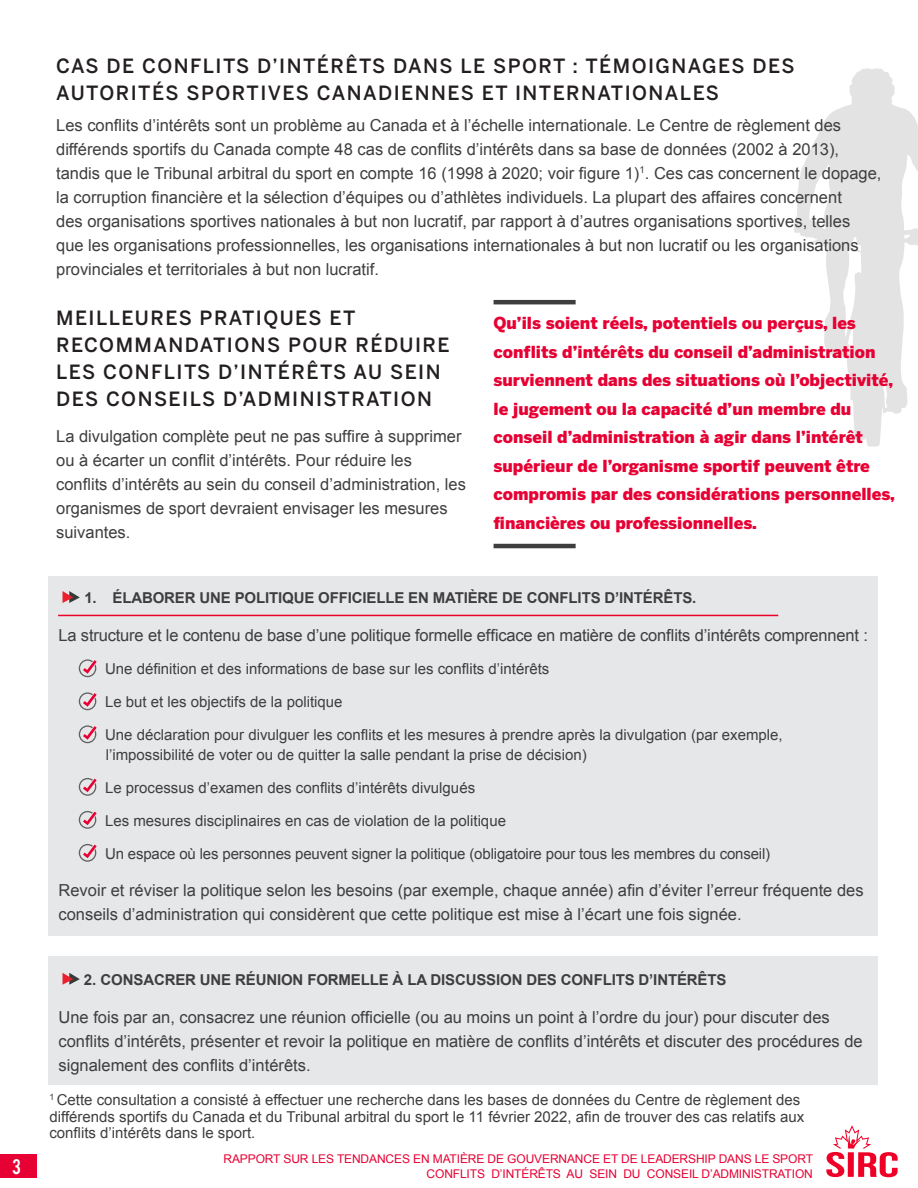
<style>
.page{position:relative;width:918px;height:1188px;background:#fff}
.page>*{position:absolute;margin:0;border:0;box-sizing:border-box;transform-origin:0 0}
.t1{font:500 19.5px/27px "Benton Sans";letter-spacing:.075em;color:#231f20}
.t2{font:16.5px/24px "Arial";color:#3e3e3f}
.t3{font:900 16.5px/28.5px "Benton Sans";color:#e70033}
.t4{font:16.5px "Bebas";color:#fff}
.t5{font:15px/16.5px "Arial";color:#3e3e3f}
.t6{font:700 15px "Arial";letter-spacing:-.01em;color:#3e3e3f}
.t7{font:12px/15px "Arial";letter-spacing:-.01em;color:#e70033;text-align:right}
</style>
<div class="page">
<div style="left:0;top:1155px;width:38px;height:23px;background:#e70033"></div>
<svg style="left:826px;top:1125px;width:72px;height:52px"></svg>
<svg style="left:794px;top:68px;width:124px;height:379px;fill:#e3e3e3"></svg>
<div style="left:48px;top:956px;width:830px;height:129px;background:#e6e7e9"></div>
<div style="left:48px;top:576px;width:830px;height:359px;background:#e6e7e9"></div>
<svg style="left:63px;top:591px;width:17px;height:12px"></svg>
<svg style="left:79px;top:659px;width:18px;height:18px"></svg>
<svg style="left:79px;top:692px;width:18px;height:18px"></svg>
<svg style="left:79px;top:725px;width:18px;height:18px"></svg>
<svg style="left:79px;top:778px;width:18px;height:18px"></svg>
<svg style="left:79px;top:811px;width:18px;height:18px"></svg>
<svg style="left:79px;top:844px;width:18px;height:18px"></svg>
<hr style="left:58px;top:615px;width:720px;height:1px;background:#ef0027">
<hr style="left:494px;top:300px;width:82px;height:4px;background:#3e3e3f">
<hr style="left:494px;top:544px;width:82px;height:4px;background:#3e3e3f">
<svg style="left:63px;top:973px;width:17px;height:12px"></svg>
<h1 class="t1" style="left:56px;top:52px;width:740px">CAS DE CONFLITS D’INTÉRÊTS DANS LE SPORT : TÉMOIGNAGES DES<br>AUTORITÉS SPORTIVES CANADIENNES ET INTERNATIONALES</h1>
<p class="t2" style="left:56px;top:113px;width:827px">Les conflits d’intérêts sont un problème au Canada et à l’échelle internationale. Le Centre de règlement des différends sportifs du Canada compte 48 cas de conflits d’intérêts dans sa base de données (2002 à 2013), tandis que le Tribunal arbitral du sport en compte 16 (1998 à 2020; voir figure 1)<sup>1</sup>. Ces cas concernent le dopage, la corruption financière et la sélection d’équipes ou d’athlètes individuels. La plupart des affaires concernent<br>des organisations sportives nationales à but non lucratif, par rapport à d’autres organisations sportives, telles que les organisations professionnelles, les organisations internationales à but non lucratif ou les organisations provinciales et territoriales à but non lucratif.</p>
<p class="t3" style="left:494px;top:309px;width:403px">Qu’ils soient réels, potentiels ou perçus, les conflits d’intérêts du conseil d’administration surviennent dans des situations où l’objectivité, le jugement ou la capacité d’un membre du conseil d’administration à agir dans l’intérêt supérieur de l’organisme sportif peuvent être compromis par des considérations personnelles, financières ou professionnelles.</p>
<h1 class="t1" style="left:56px;top:304px;width:395px">MEILLEURES PRATIQUES ET<br>RECOMMANDATIONS POUR RÉDUIRE<br>LES CONFLITS D’INTÉRÊTS AU SEIN<br>DES CONSEILS D’ADMINISTRATION</h1>
<p class="t2" style="left:56px;top:425px;width:411px">La divulgation complète peut ne pas suffire à supprimer ou à écarter un conflit d’intérêts. Pour réduire les conflits d’intérêts au sein du conseil d’administration, les organismes de sport devraient envisager les mesures suivantes.</p>
<p class="t6" style="left:84px;top:588px;width:614px">1. ÉLABORER UNE POLITIQUE OFFICIELLE EN MATIÈRE DE CONFLITS D’INTÉRÊTS.</p>
<p class="t2" style="left:58px;top:624px;width:811px">La structure et le contenu de base d’une politique formelle efficace en matière de conflits d’intérêts comprennent :</p>
<p class="t5" style="left:105px;top:661px;width:446px">Une définition et des informations de base sur les conflits d’intérêts</p>
<p class="t5" style="left:105px;top:694px;width:239px">Le but et les objectifs de la politique</p>
<p class="t5" style="left:105px;top:725px;width:679px;line-height:19.5px">Une déclaration pour divulguer les conflits et les mesures à prendre après la divulgation (par exemple, l’impossibilité de voter ou de quitter la salle pendant la prise de décision)</p>
<p class="t5" style="left:105px;top:779px;width:372px">Le processus d’examen des conflits d’intérêts divulgués</p>
<p class="t5" style="left:105px;top:812px;width:402px">Les mesures disciplinaires en cas de violation de la politique</p>
<p class="t5" style="left:105px;top:845px;width:667px">Un espace où les personnes peuvent signer la politique (obligatoire pour tous les membres du conseil)</p>
<p class="t2" style="left:58px;top:879px;width:807px">Revoir et réviser la politique selon les besoins (par exemple, chaque année) afin d’éviter l’erreur fréquente des conseils d’administration qui considèrent que cette politique est mise à l’écart une fois signée.</p>
<p class="t6" style="left:84px;top:970px;width:644px">2. CONSACRER UNE RÉUNION FORMELLE À LA DISCUSSION DES CONFLITS D’INTÉRÊTS</p>
<p class="t2" style="left:58px;top:1005px;width:806px">Une fois par an, consacrez une réunion officielle (ou au moins un point à l’ordre du jour) pour discuter des conflits d’intérêts, présenter et revoir la politique en matière de conflits d’intérêts et discuter des procédures de signalement des conflits d’intérêts.</p>
<p class="t5" style="left:49px;top:1092px;width:756px"><sup>1</sup> Cette consultation a consisté à effectuer une recherche dans les bases de données du Centre de règlement des différends sportifs du Canada et du Tribunal arbitral du sport le 11 février 2022, afin de trouver des cas relatifs aux conflits d’intérêts dans le sport.</p>
<p class="t4" style="left:12px;top:1154px;width:10px">3</p>
<p class="t7" style="left:224px;top:1152px;width:591px">RAPPORT SUR LES TENDANCES EN MATIÈRE DE GOUVERNANCE ET DE LEADERSHIP DANS LE SPORT<br>CONFLITS D’INTÉRÊTS AU SEIN DU CONSEIL D’ADMINISTRATION</p>
</div>
